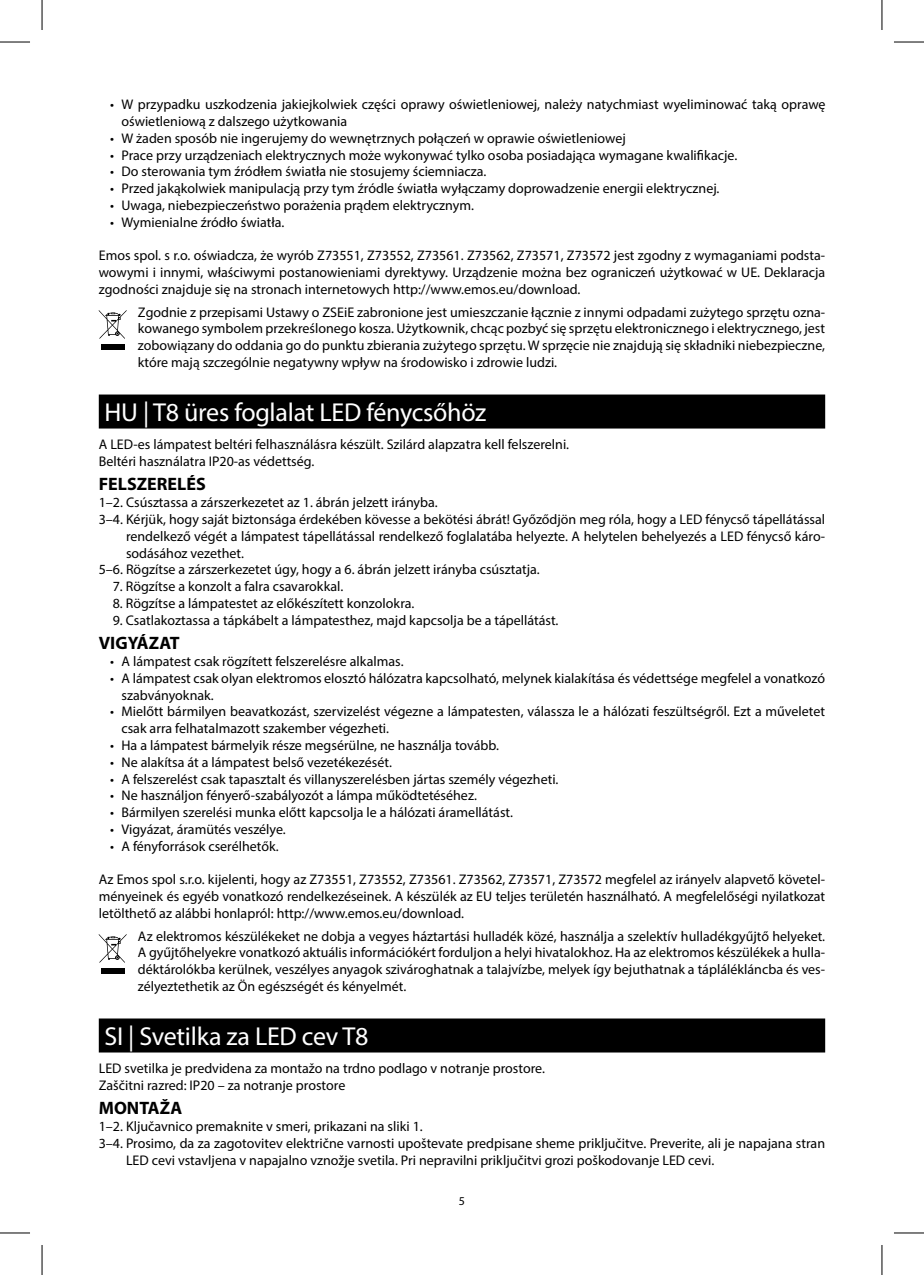
<style>
.page{position:relative;width:924px;height:1275px;background:#fff}
.page>*{position:absolute;margin:0;border:0;box-sizing:border-box;transform-origin:0 0}
.t1{font:26px "Myriad Pro";letter-spacing:-.01em;color:#fff}
.t2{font:700 18px "Myriad Pro";color:#000}
.t3{font:14px/16.8px "Myriad Pro";color:#000}
.t4{font:12px "Myriad Pro";color:#000}
</style>
<div class="page">
<div style="left:99px;top:394px;width:725px;height:34px;background:#000"></div>
<div style="left:99px;top:1018px;width:725px;height:34px;background:#000"></div>
<svg style="left:99px;top:310px;width:27px;height:29px"></svg>
<div style="left:101px;top:344px;width:23px;height:6px;background:#000"></div>
<svg style="left:99px;top:934px;width:27px;height:28px"></svg>
<div style="left:101px;top:968px;width:23px;height:6px;background:#000"></div>
<hr style="left:0;top:42px;width:30px;height:1px;background:#000">
<hr style="left:893px;top:42px;width:30px;height:1px;background:#000">
<hr style="left:0;top:1232px;width:30px;height:1px;background:#000">
<hr style="left:893px;top:1232px;width:30px;height:1px;background:#000">
<hr style="left:42px;top:0;width:1px;height:30px;background:#000">
<hr style="left:42px;top:1245px;width:1px;height:30px;background:#000">
<hr style="left:881px;top:0;width:1px;height:30px;background:#000">
<hr style="left:881px;top:1245px;width:1px;height:30px;background:#000">
<p class="t3" style="left:121px;top:96px;width:705px;text-indent:-11px">• W przypadku uszkodzenia jakiejkolwiek części oprawy oświetleniowej, należy natychmiast wyeliminować taką oprawę oświetleniową z dalszego użytkowania</p>
<p class="t3" style="left:110px;top:129px;width:517px">• W żaden sposób nie ingerujemy do wewnętrznych połączeń w oprawie oświetleniowej</p>
<p class="t3" style="left:110px;top:146px;width:628px">• Prace przy urządzeniach elektrycznych może wykonywać tylko osoba posiadająca wymagane kwalifikacje.</p>
<p class="t3" style="left:110px;top:163px;width:377px">• Do sterowania tym źródłem światła nie stosujemy ściemniacza.</p>
<p class="t3" style="left:110px;top:180px;width:610px">• Przed jakąkolwiek manipulacją przy tym źródle światła wyłączamy doprowadzenie energii elektrycznej.</p>
<p class="t3" style="left:110px;top:197px;width:365px">• Uwaga, niebezpieczeństwo porażenia prądem elektrycznym.</p>
<p class="t3" style="left:110px;top:213px;width:176px">• Wymienialne źródło światła.</p>
<p class="t3" style="left:99px;top:247px;width:727px;text-align:justify">Emos spol. s r.o. oświadcza, że wyrób Z73551, Z73552, Z73561. Z73562, Z73571, Z73572 jest zgodny z wymaganiami podsta&shy;wowymi i innymi, właściwymi postanowieniami dyrektywy. Urządzenie można bez ograniczeń użytkować w UE. Deklaracja zgodności znajduje się na stronach internetowych http://www.emos.eu/download.</p>
<p class="t3" style="left:138px;top:303px;width:688px;text-align:justify">Zgodnie z przepisami Ustawy o ZSEiE zabronione jest umieszczanie łącznie z innymi odpadami zużytego sprzętu ozna&shy;kowanego symbolem przekreślonego kosza. Użytkownik, chcąc pozbyć się sprzętu elektronicznego i elektrycznego, jest zobowiązany do oddania go do punktu zbierania zużytego sprzętu. W sprzęcie nie znajdują się składniki niebezpieczne, które mają szczególnie negatywny wpływ na środowisko i zdrowie ludzi.</p>
<h1 class="t1" style="left:104px;top:396px;width:383px">HU | T8 üres foglalat LED fénycsőhöz</h1>
<p class="t3" style="left:99px;top:436px;width:471px">A LED-es lámpatest beltéri felhasználásra készült. Szilárd alapzatra kell felszerelni.<br>Beltéri használatra IP20-as védettség.</p>
<p class="t2" style="left:99px;top:472px;width:108px">FELSZERELÉS</p>
<p class="t3" style="left:99px;top:494px;width:340px">1–2. Csúsztassa a zárszerkezetet az 1. ábrán jelzett irányba.</p>
<p class="t3" style="left:99px;top:510px;width:727px">3–4. Kérjük, hogy saját biztonsága érdekében kövesse a bekötési ábrát! Győződjön meg róla, hogy a LED fénycső tápellátással</p>
<p class="t3" style="left:126px;top:527px;width:700px">rendelkező végét a lámpatest tápellátással rendelkező foglalatába helyezte. A helytelen behelyezés a LED fénycső káro-</p>
<p class="t3" style="left:126px;top:544px;width:119px">sodásához vezethet.</p>
<p class="t3" style="left:99px;top:561px;width:442px">5–6. Rögzítse a zárszerkezetet úgy, hogy a 6. ábrán jelzett irányba csúsztatja.</p>
<p class="t3" style="left:113px;top:578px;width:232px">7. Rögzítse a konzolt a falra csavarokkal.</p>
<p class="t3" style="left:113px;top:594px;width:303px">8. Rögzítse a lámpatestet az előkészített konzolokra.</p>
<p class="t3" style="left:113px;top:611px;width:447px">9. Csatlakoztassa a tápkábelt a lámpatesthez, majd kapcsolja be a tápellátást.</p>
<p class="t2" style="left:99px;top:631px;width:82px">VIGYÁZAT</p>
<p class="t3" style="left:110px;top:652px;width:295px">• A lámpatest csak rögzített felszerelésre alkalmas.</p>
<p class="t3" style="left:121px;top:669px;width:704px;text-indent:-11px">• A lámpatest csak olyan elektromos elosztó hálózatra kapcsolható, melynek kialakítása és védettsége megfelel a vonatkozó szabványoknak.</p>
<p class="t3" style="left:121px;top:703px;width:704px;text-indent:-11px">• Mielőtt bármilyen beavatkozást, szervizelést végezne a lámpatesten, válassza le a hálózati feszültségről. Ezt a műveletet csak arra felhatalmazott szakember végezheti.</p>
<p class="t3" style="left:110px;top:736px;width:390px">• Ha a lámpatest bármelyik része megsérülne, ne használja tovább.</p>
<p class="t3" style="left:110px;top:753px;width:283px">• Ne alakítsa át a lámpatest belső vezetékezését.</p>
<p class="t3" style="left:110px;top:770px;width:449px">• A felszerelést csak tapasztalt és villanyszerelésben jártas személy végezheti.</p>
<p class="t3" style="left:110px;top:787px;width:368px">• Ne használjon fényerő-szabályozót a lámpa működtetéséhez.</p>
<p class="t3" style="left:110px;top:804px;width:404px">• Bármilyen szerelési munka előtt kapcsolja le a hálózati áramellátást.</p>
<p class="t3" style="left:110px;top:820px;width:177px">• Vigyázat, áramütés veszélye.</p>
<p class="t3" style="left:110px;top:837px;width:170px">• A fényforrások cserélhetők.</p>
<p class="t3" style="left:99px;top:871px;width:727px;text-align:justify">Az Emos spol s.r.o. kijelenti, hogy az Z73551, Z73552, Z73561. Z73562, Z73571, Z73572 megfelel az irányelv alapvető követel&shy;ményeinek és egyéb vonatkozó rendelkezéseinek. A készülék az EU teljes területén használható. A megfelelőségi nyilatkozat letölthető az alábbi honlapról: http://www.emos.eu/download.</p>
<p class="t3" style="left:138px;top:927px;width:688px;text-align:justify">Az elektromos készülékeket ne dobja a vegyes háztartási hulladék közé, használja a szelektív hulladékgyűjtő helyeket.<br>A gyűjtőhelyekre vonatkozó aktuális információkért forduljon a helyi hivatalokhoz. Ha az elektromos készülékek a hulla&shy;déktárolókba kerülnek, veszélyes anyagok szivároghatnak a talajvízbe, melyek így bejuthatnak a táplálékláncba és ves&shy;zélyeztethetik az Ön egészségét és kényelmét.</p>
<h1 class="t1" style="left:104px;top:1020px;width:265px">SI | Svetilka za LED cev T8</h1>
<p class="t3" style="left:99px;top:1059px;width:447px">LED svetilka je predvidena za montažo na trdno podlago v notranje prostore.<br>Zaščitni razred: IP20 – za notranje prostore</p>
<p class="t2" style="left:99px;top:1096px;width:85px">MONTAŽA</p>
<p class="t3" style="left:99px;top:1117px;width:325px">1–2. Ključavnico premaknite v smeri, prikazani na sliki 1.</p>
<p class="t3" style="left:99px;top:1134px;width:727px">3–4. Prosimo, da za zagotovitev električne varnosti upoštevate predpisane sheme priključitve. Preverite, ali je napajana stran</p>
<p class="t3" style="left:126px;top:1151px;width:589px">LED cevi vstavljena v napajalno vznožje svetila. Pri nepravilni priključitvi grozi poškodovanje LED cevi.</p>
<p class="t4" style="left:458px;top:1193px;width:8px">5</p>
</div>
